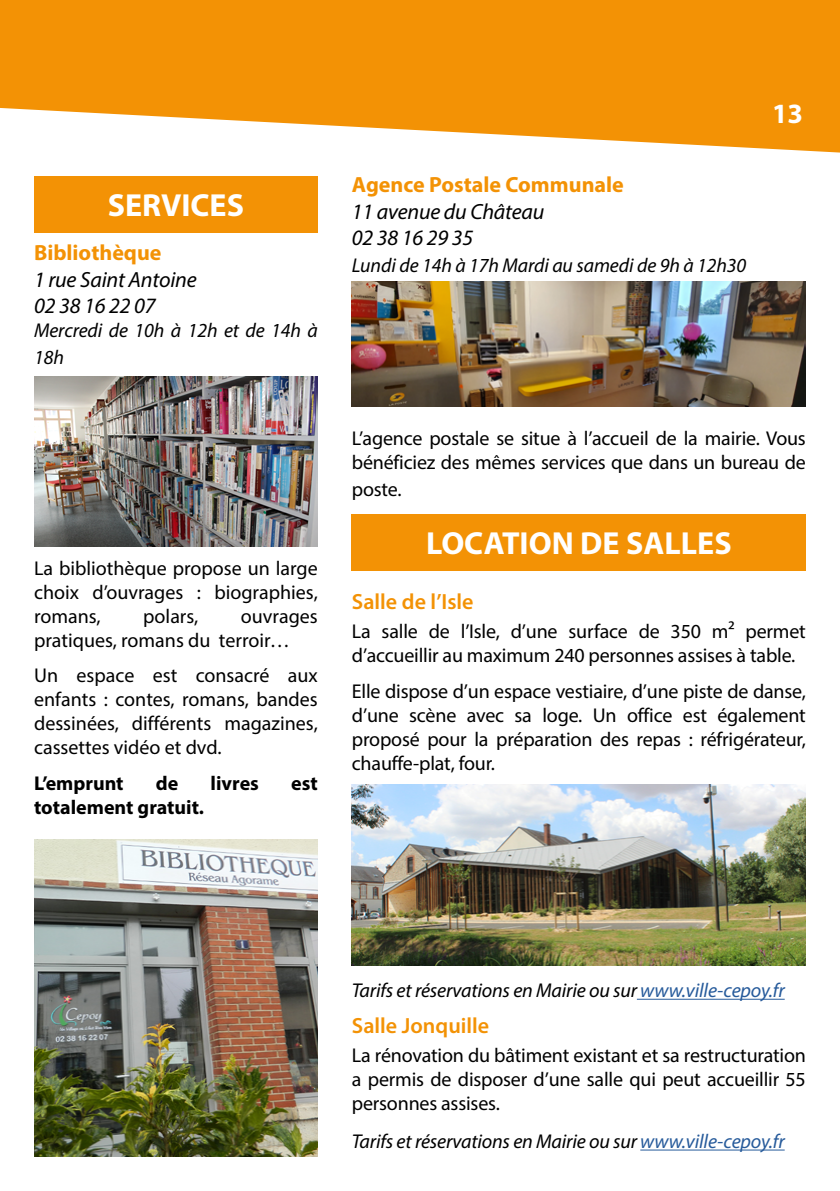
<style>
.page{position:relative;width:840px;height:1191px;background:#fff}
.page>*{position:absolute;margin:0;border:0;box-sizing:border-box;transform-origin:0 0}
.t1{font:700 32px "Myriad Pro";color:#fff}
.t2{font:700 28px "Myriad Pro";color:#fff}
.t3{font:italic 22px/26.4px "Myriad Pro";letter-spacing:-.01em;color:#000}
.t4{font:700 22px "Myriad Pro";color:#f39205}
.t5{font:600 22px "Myriad Pro";color:#f39205}
.t6{font:20px/24px "Myriad Pro";letter-spacing:-.01em;color:#000;text-align:justify}
.t7{font:italic 20px/26.4px "Myriad Pro";letter-spacing:-.01em;color:#000}
.t8{font:700 20px "Myriad Pro";color:#000}
.s1{color:#275b9b}
</style>
<div class="page">
<svg style="left:0;top:0;width:839px;height:153px;background:#f4a22a"></svg>
<hr style="left:636px;top:998px;width:148px;height:1px;background:#275b9b">
<hr style="left:640px;top:1149px;width:144px;height:1px;background:#275b9b">
<div style="left:34px;top:176px;width:283px;height:56px;background:#f39205"></div>
<img style="left:351px;top:784px;width:454px;height:181px">
<div style="left:351px;top:514px;width:454px;height:56px;background:#f39205"></div>
<img style="left:351px;top:282px;width:454px;height:124px">
<img style="left:34px;top:377px;width:283px;height:170px">
<img style="left:34px;top:839px;width:283px;height:318px">
<h1 class="t1" style="left:108px;top:184px;width:138px">SERVICES</h1>
<p class="t4" style="left:34px;top:239px;width:129px">Bibliothèque</p>
<p class="t3" style="left:34px;top:266px;width:164px">1 rue Saint Antoine<br>02 38 16 22 07</p>
<p class="t7" style="left:34px;top:317px;width:285px">Mercredi de 10h à 12h et de 14h à<br>18h</p>
<p class="t6" style="left:34px;top:556px;width:285px">La bibliothèque propose un large choix d’ouvrages : biographies, romans,</p>
<p class="t6" style="left:143px;top:604px;width:57px">polars,</p>
<p class="t6" style="left:34px;top:604px;width:285px;text-indent:207px">ouvrages pratiques, romans du terroir…</p>
<p class="t6" style="left:34px;top:663px;width:285px">Un espace est consacré aux enfants : contes, romans, bandes dessinées, différents magazines, cassettes vidéo et dvd.</p>
<p class="t8" style="left:34px;top:769px;width:91px">L’emprunt</p>
<p class="t8" style="left:156px;top:769px;width:24px">de</p>
<p class="t8" style="left:210px;top:769px;width:50px">livres</p>
<p class="t8" style="left:291px;top:769px;width:28px">est</p>
<p class="t8" style="left:34px;top:793px;width:171px">totalement gratuit.</p>
<p class="t4" style="left:351px;top:170px;width:273px">Agence Postale Communale</p>
<p class="t3" style="left:351px;top:198px;width:194px">11 avenue du Château<br>02 38 16 29 35</p>
<p class="t7" style="left:351px;top:251px;width:396px">Lundi de 14h à 17h Mardi au samedi de 9h à 12h30</p>
<h2 class="t2" style="left:771px;top:95px;width:32px">13</h2>
<p class="t6" style="left:351px;top:426px;width:455px">L’agence postale se situe à l’accueil de la mairie. Vous bénéficiez des mêmes services que dans un bureau de</p>
<p class="t6" style="left:351px;top:476px;width:51px">poste.</p>
<h1 class="t1" style="left:426px;top:522px;width:307px">LOCATION DE SALLES</h1>
<p class="t5" style="left:351px;top:587px;width:123px">Salle de l’Isle</p>
<p class="t6" style="left:351px;top:619px;width:455px">La salle de l’Isle, d’une surface de 350 m² permet d’accueillir au maximum 240 personnes assises à table.</p>
<p class="t6" style="left:351px;top:679px;width:455px">Elle dispose d’un espace vestiaire, d’une piste de danse, d’une scène avec sa loge. Un office est également proposé pour la préparation des repas : réfrigérateur, chauffe-plat, four.</p>
<p class="t7" style="left:351px;top:977px;width:434px">Tarifs et réservations en Mairie ou sur <span class="s1">www.ville-cepoy.fr</span></p>
<p class="t5" style="left:351px;top:1011px;width:139px">Salle Jonquille</p>
<p class="t6" style="left:351px;top:1043px;width:455px">La rénovation du bâtiment existant et sa restructuration a permis de disposer d’une salle qui peut accueillir 55 personnes assises.</p>
<p class="t7" style="left:351px;top:1127px;width:434px">Tarifs et réservations en Mairie ou sur <span class="s1">www.ville-cepoy.fr</span></p>
</div>
